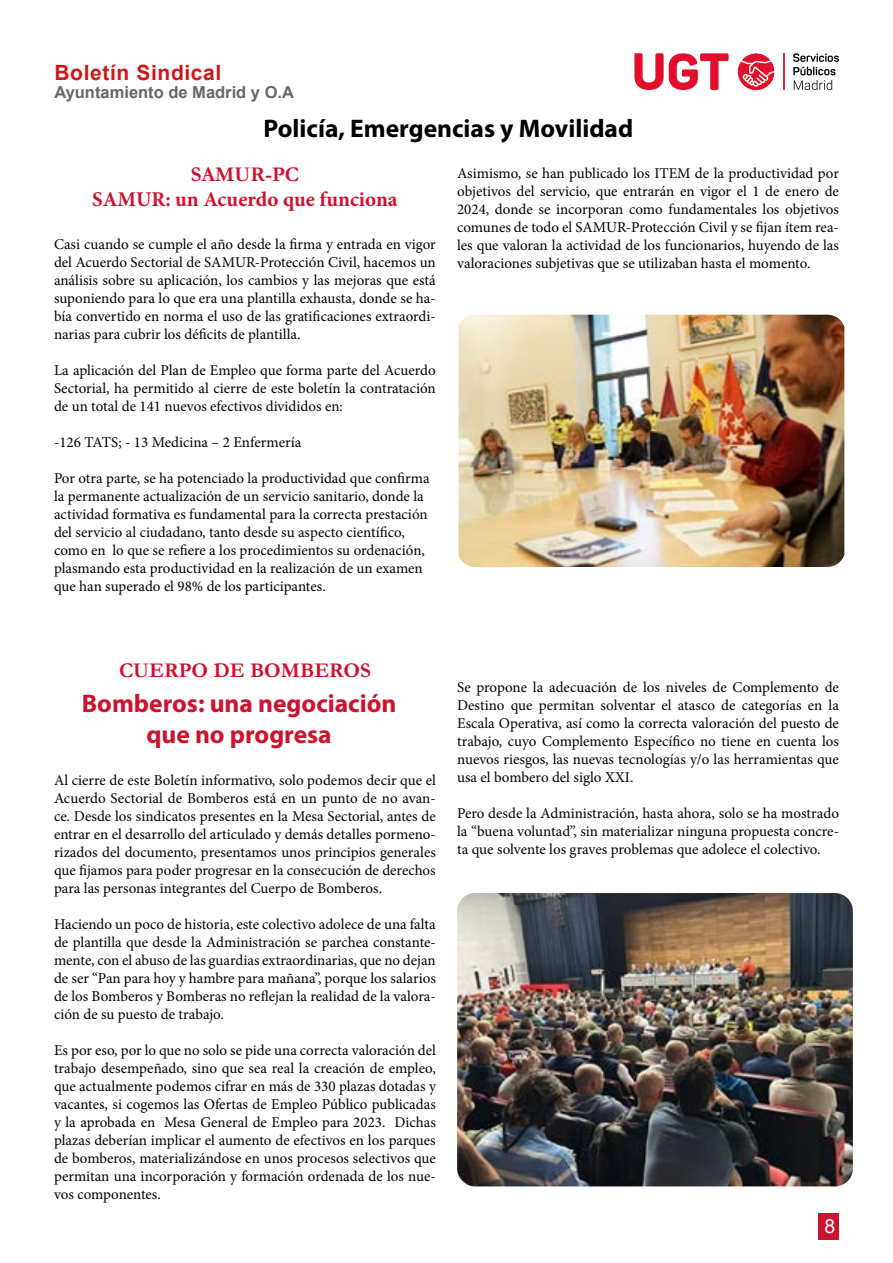
<style>
.page{position:relative;width:893px;height:1263px;background:#fff}
.page>*{position:absolute;margin:0;border:0;box-sizing:border-box;transform-origin:0 0}
.t1{font:700 25.5px/30.6px "Myriad Pro";color:#cd122d;text-align:center}
.t2{font:700 25.5px "Myriad Pro";color:#000}
.t3{font:700 21px "Minion Pro";color:#cd122d}
.t4{font:700 21px "Garamond";color:#cd122d}
.t5{font:700 21px "Arial";letter-spacing:.03em;color:#cd1719}
.t6{font:19.5px "Arial";color:#fff}
.t7{font:700 16.5px "Arial";color:#6a6763}
.t8{font:15px/18px "Minion Pro";color:#000;text-align:justify}
</style>
<div class="page">
<div style="left:818px;top:1213px;width:21px;height:27px;background:#cd122d"></div>
<img style="left:458px;top:315px;width:386px;height:252px">
<img style="left:457px;top:893px;width:396px;height:293px">
<svg style="left:634px;top:53px;width:95px;height:37px"></svg>
<svg style="left:737px;top:53px;width:38px;height:38px"></svg>
<hr style="left:784px;top:53px;width:1px;height:37px;background:#e62330">
<svg style="left:793px;top:53px;width:46px;height:37px"></svg>
<h2 class="t5" style="left:54px;top:57px;width:168px">Boletín Sindical</h2>
<p class="t7" style="left:54px;top:80px;width:241px">Ayuntamiento de Madrid y O.A</p>
<h1 class="t2" style="left:264px;top:112px;width:371px">Policía, Emergencias y Movilidad</h1>
<h2 class="t4" style="left:191px;top:160px;width:110px">SAMUR-PC</h2>
<h2 class="t3" style="left:92px;top:184px;width:307px">SAMUR: un Acuerdo que funciona</h2>
<p class="t8" style="left:54px;top:235px;width:383px">Casi cuando se cumple el año desde la firma y entrada en vigor del Acuerdo Sectorial de SAMUR-Protección Civil, hacemos un análisis sobre su aplicación, los cambios y las mejoras que está suponiendo para lo que era una plantilla exhausta, donde se ha&shy;bía convertido en norma el uso de las gratificaciones extraordi&shy;narias para cubrir los déficits de plantilla.</p>
<p class="t8" style="left:54px;top:361px;width:383px">La aplicación del Plan de Empleo que forma parte del Acuerdo Sectorial, ha permitido al cierre de este boletín la contratación de un total de 141 nuevos efectivos divididos en:</p>
<p class="t8" style="left:54px;top:433px;width:249px">-126 TATS; - 13 Medicina – 2 Enfermería</p>
<p class="t8" style="left:54px;top:469px;width:377px;text-align:left">Por otra parte, se ha potenciado la productividad que confirma la permanente actualización de un servicio sanitario, donde la actividad formativa es fundamental para la correcta prestación del servicio al ciudadano, tanto desde su aspecto científico, como en lo que se refiere a los procedimientos su ordenación, plasmando esta productividad en la realización de un examen que han superado el 98% de los participantes.</p>
<p class="t8" style="left:457px;top:164px;width:383px">Asimismo, se han publicado los ITEM de la productividad por objetivos del servicio, que entrarán en vigor el 1 de enero de 2024, donde se incorporan como fundamentales los objetivos comunes de todo el SAMUR-Protección Civil y se fijan ítem rea&shy;les que valoran la actividad de los funcionarios, huyendo de las valoraciones subjetivas que se utilizaban hasta el momento.</p>
<h2 class="t4" style="left:119px;top:656px;width:253px">CUERPO DE BOMBEROS</h2>
<h1 class="t1" style="left:82px;top:687px;width:316px">Bomberos: una negociación que no progresa</h1>
<p class="t8" style="left:54px;top:771px;width:383px">Al cierre de este Boletín informativo, solo podemos decir que el Acuerdo Sectorial de Bomberos está en un punto de no avan&shy;ce. Desde los sindicatos presentes en la Mesa Sectorial, antes de entrar en el desarrollo del articulado y demás detalles pormeno&shy;rizados del documento, presentamos unos principios generales que fijamos para poder progresar en la consecución de derechos para las personas integrantes del Cuerpo de Bomberos.</p>
<p class="t8" style="left:54px;top:915px;width:383px">Haciendo un poco de historia, este colectivo adolece de una falta de plantilla que desde la Administración se parchea constante&shy;mente, con el abuso de las guardias extraordinarias, que no dejan de ser “Pan para hoy y hambre para mañana”, porque los salarios de los Bomberos y Bomberas no reflejan la realidad de la valora&shy;ción de su puesto de trabajo.</p>
<p class="t8" style="left:54px;top:1041px;width:383px">Es por eso, por lo que no solo se pide una correcta valoración del trabajo desempeñado, sino que sea real la creación de empleo, que actualmente podemos cifrar en más de 330 plazas dotadas y vacantes, si cogemos las Ofertas de Empleo Público publicadas y la aprobada en Mesa General de Empleo para 2023. Dichas plazas deberían implicar el aumento de efectivos en los parques de bomberos, materializándose en unos procesos selectivos que permitan una incorporación y formación ordenada de los nue&shy;vos componentes.</p>
<p class="t8" style="left:457px;top:678px;width:383px">Se propone la adecuación de los niveles de Complemento de Destino que permitan solventar el atasco de categorías en la Escala Operativa, así como la correcta valoración del puesto de trabajo, cuyo Complemento Específico no tiene en cuenta los nuevos riesgos, las nuevas tecnologías y/o las herramientas que usa el bombero del siglo XXI.</p>
<p class="t8" style="left:457px;top:804px;width:383px">Pero desde la Administración, hasta ahora, solo se ha mostrado la “buena voluntad”, sin materializar ninguna propuesta concre&shy;ta que solvente los graves problemas que adolece el colectivo.</p>
<h3 class="t6" style="left:824px;top:1212px;width:12px">8</h3>
</div>
